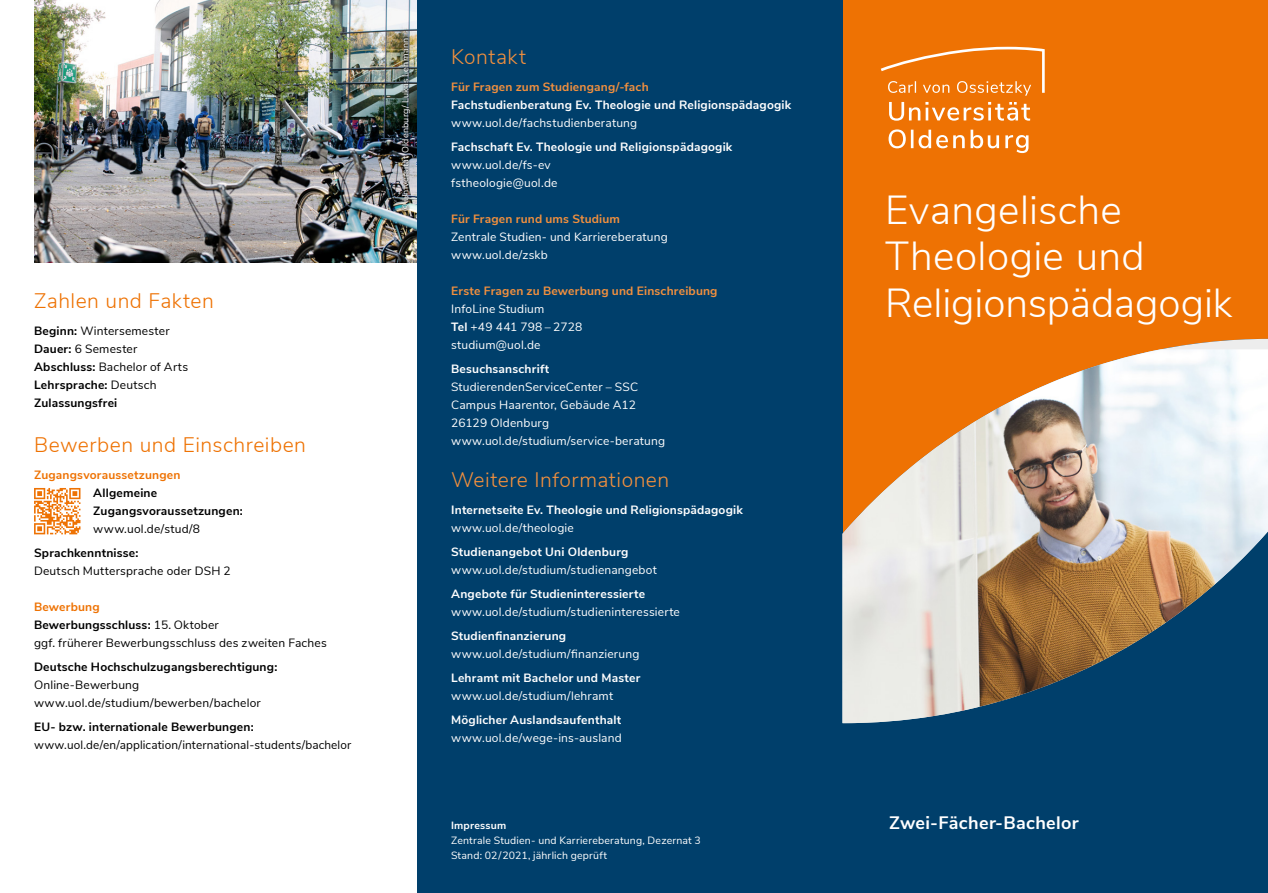
<style>
.page{position:relative;width:1268px;height:893px;background:#fff}
.page>*{position:absolute;margin:0;border:0;box-sizing:border-box;transform-origin:0 0}
.t1{font:300 40.5px/46.5px "Nunito Sans";letter-spacing:.005em;color:#fff}
.t2{font:300 21px "Nunito Sans";letter-spacing:.025em;color:#ee7203}
.t3{font:300 21px "Nunito Sans";letter-spacing:.025em;color:#f3903e}
.t4{font:700 18px "Nunito Sans";letter-spacing:.02em;color:#fff}
.t5{font:12px/18px "Nunito Sans";letter-spacing:.015em;color:#fff}
.t6{font:700 12px "Nunito Sans";letter-spacing:.015em;color:#fff}
.t7{font:12px/18px "Nunito Sans";letter-spacing:.015em;color:#000}
.t8{font:700 12px/18px "Nunito Sans";letter-spacing:.015em;color:#000}
.t9{font:700 12px "Nunito Sans";letter-spacing:.015em;color:#f3903e}
.t10{font:700 12px "Nunito Sans";letter-spacing:.015em;color:#ee7203}
.t11{font:10.5px/15px "Nunito Sans";letter-spacing:.02em;color:#fff}
.t12{font:700 10.5px "Nunito Sans";letter-spacing:.02em;color:#fff}
.t13{font:9px "Nunito Sans";letter-spacing:.025em;color:#fff}
.s1{font-weight:400}
.s2{font-weight:700;color:#ee7203}
.s3{font-weight:700}
</style>
<div class="page">
<div style="left:842px;top:0;width:425px;height:339px;background:#ee7203"></div>
<div style="left:842px;top:723px;width:425px;height:170px;background:#003f6b"></div>
<div style="left:417px;top:0;width:425px;height:893px;background:#003f6b"></div>
<svg style="left:888px;top:129px;width:140px;height:24px"></svg>
<svg style="left:888px;top:102px;width:142px;height:19px"></svg>
<svg style="left:880px;top:47px;width:164px;height:49px;background:#ef811e"></svg>
<img style="left:34px;top:0;width:383px;height:263px">
<img style="left:399px;top:37px;width:12px;height:175px">
<svg style="left:34px;top:488px;width:46px;height:46px"></svg>
<svg style="left:842px;top:339px;width:425px;height:10px;background:#ec852a"></svg>
<img style="left:842px;top:349px;width:425px;height:374px">
<h2 class="t2" style="left:34px;top:286px;width:181px">Zahlen und Fakten</h2>
<p class="t8" style="left:34px;top:322px;width:156px">Beginn: <span class="s1">Wintersemester<br></span>Dauer: <span class="s1">6 Semester<br></span>Abschluss: <span class="s1">Bachelor of Arts<br></span>Lehrsprache: <span class="s1">Deutsch<br></span>Zulassungsfrei</p>
<h2 class="t2" style="left:34px;top:430px;width:273px">Bewerben und Einschreiben</h2>
<p class="t10" style="left:34px;top:466px;width:148px">Zugangsvoraussetzungen</p>
<p class="t8" style="left:93px;top:484px;width:151px">Allgemeine<br>Zugangsvoraussetzungen:</p>
<p class="t7" style="left:93px;top:520px;width:108px">www.uol.de/stud/8</p>
<p class="t8" style="left:34px;top:544px;width:106px">Sprachkenntnisse:</p>
<p class="t7" style="left:34px;top:562px;width:198px">Deutsch Muttersprache oder DSH 2</p>
<p class="t7" style="left:34px;top:598px;width:294px"><span class="s2">Bewerbung<br></span><span class="s3">Bewerbungsschluss:</span> 15. Oktober<br>ggf. früherer Bewerbungsschluss des zweiten Faches</p>
<p class="t8" style="left:34px;top:658px;width:245px">Deutsche Hochschulzugangsberechtigung:</p>
<p class="t7" style="left:34px;top:676px;width:228px">Online-Bewerbung www.uol.de/studium/bewerben/bachelor</p>
<p class="t8" style="left:34px;top:718px;width:221px">EU- bzw. internationale Bewerbungen:</p>
<p class="t7" style="left:34px;top:736px;width:318px">www.uol.de/en/application/international-students/bachelor</p>
<p class="t13" style="left:398px;top:211px;width:174px;rotate:-90deg">© Universität Oldenburg/ Lukas Lehmann</p>
<h2 class="t3" style="left:451px;top:42px;width:76px">Kontakt</h2>
<p class="t9" style="left:451px;top:78px;width:199px">Für Fragen zum Studiengang/-fach</p>
<p class="t6" style="left:451px;top:96px;width:341px">Fachstudienberatung Ev. Theologie und Religionspädagogik</p>
<p class="t5" style="left:451px;top:113px;width:187px">www.uol.de/fachstudienberatung</p>
<p class="t6" style="left:451px;top:138px;width:283px">Fachschaft Ev. Theologie und Religionspädagogik</p>
<p class="t5" style="left:451px;top:155px;width:108px">www.uol.de/fs-ev fstheologie@uol.de</p>
<p class="t9" style="left:451px;top:210px;width:170px">Für Fragen rund ums Studium</p>
<p class="t5" style="left:451px;top:227px;width:218px">Zentrale Studien- und Karriereberatung www.uol.de/zskb</p>
<p class="t9" style="left:451px;top:282px;width:268px">Erste Fragen zu Bewerbung und Einschreibung</p>
<p class="t5" style="left:451px;top:299px;width:133px">InfoLine Studium<br><span class="s3">Tel</span> +49 441 798 – 2728 studium@uol.de</p>
<p class="t6" style="left:451px;top:360px;width:100px">Besuchsanschrift</p>
<p class="t5" style="left:451px;top:377px;width:215px">StudierendenServiceCenter – SSC<br>Campus Haarentor, Gebäude A12<br>26129 Oldenburg www.uol.de/studium/service-beratung</p>
<h2 class="t3" style="left:451px;top:465px;width:220px">Weitere Informationen</h2>
<p class="t6" style="left:451px;top:501px;width:293px">Internetseite Ev. Theologie und Religionspädagogik</p>
<p class="t5" style="left:451px;top:518px;width:124px">www.uol.de/theologie</p>
<p class="t6" style="left:451px;top:543px;width:179px">Studienangebot Uni Oldenburg</p>
<p class="t5" style="left:451px;top:560px;width:207px">www.uol.de/studium/studienangebot</p>
<p class="t6" style="left:451px;top:585px;width:195px">Angebote für Studieninteressierte</p>
<p class="t5" style="left:451px;top:602px;width:230px">www.uol.de/studium/studieninteressierte</p>
<p class="t6" style="left:451px;top:627px;width:116px">Studienfinanzierung</p>
<p class="t5" style="left:451px;top:644px;width:190px">www.uol.de/studium/finanzierung</p>
<p class="t6" style="left:451px;top:669px;width:191px">Lehramt mit Bachelor und Master</p>
<p class="t5" style="left:451px;top:686px;width:163px">www.uol.de/studium/lehramt</p>
<p class="t6" style="left:451px;top:711px;width:172px">Möglicher Auslandsaufenthalt</p>
<p class="t5" style="left:451px;top:728px;width:172px">www.uol.de/wege-ins-ausland</p>
<p class="t12" style="left:451px;top:818px;width:57px">Impressum</p>
<p class="t11" style="left:451px;top:832px;width:251px">Zentrale Studien- und Karriereberatung, Dezernat 3<br>Stand: 02 / 2021, jährlich geprüft</p>
<h1 class="t1" style="left:884px;top:184px;width:349px">Evangelische<br>Theologie und<br>Religionspädagogik</h1>
<h3 class="t4" style="left:889px;top:809px;width:191px">Zwei-Fächer-Bachelor</h3>
</div>
